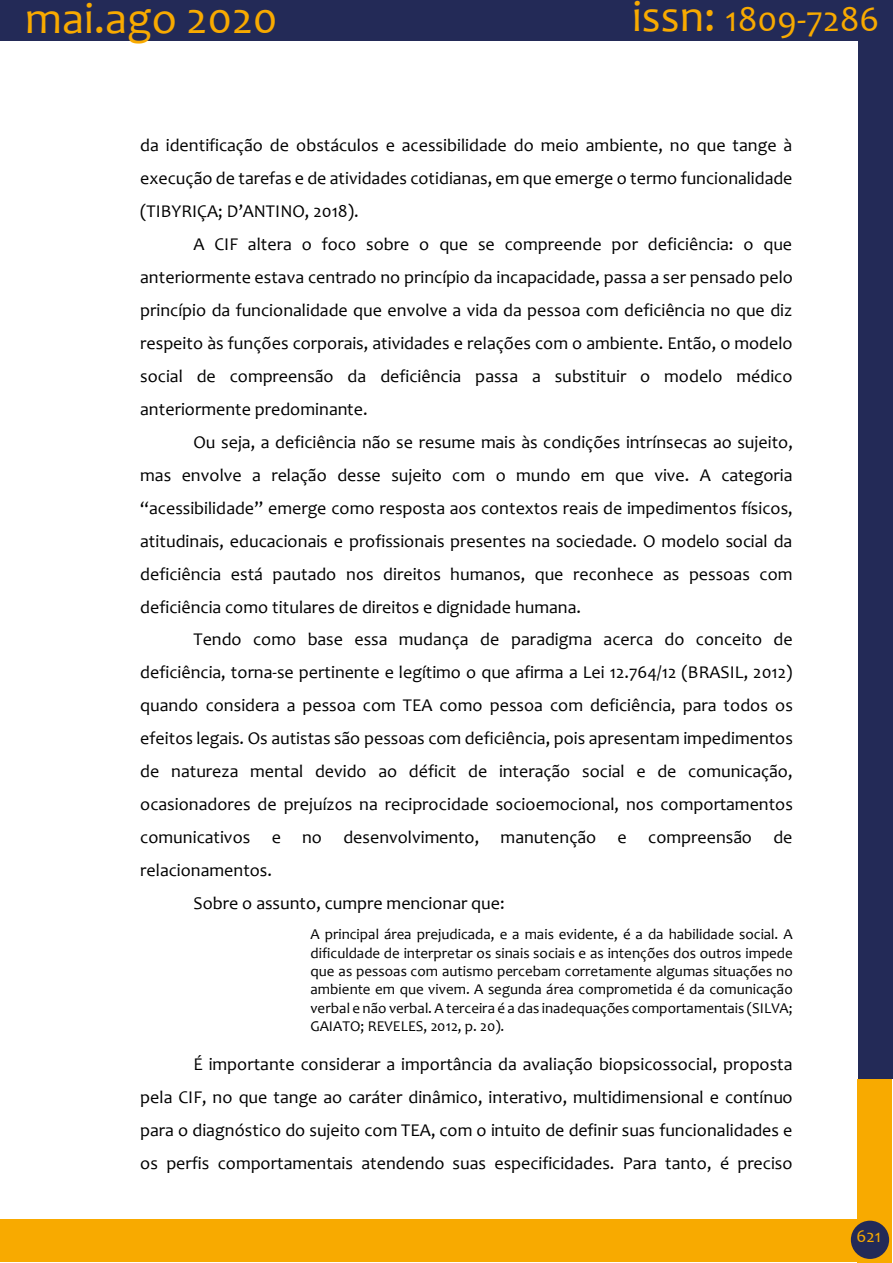
<style>
.page{position:relative;width:893px;height:1263px;background:#fff}
.page>*{position:absolute;margin:0;border:0;box-sizing:border-box;transform-origin:0 0}
.t1{font:45px "Candara";color:#f8aa00}
.t2{font:36px "Candara";color:#f8aa00}
.t3{font:18px/33px "Candara";color:#000;text-align:justify}
.t4{font:18px "Candara";color:#f8aa00}
.t5{font:15px/18.3px "Candara";letter-spacing:.005em;color:#000;text-align:justify}
.s1{font-size:45px}
</style>
<div class="page">
<div style="left:858px;top:0;width:34px;height:1079px;background:#232a57"></div>
<div style="left:0;top:0;width:890px;height:41px;background:#232a57"></div>
<div style="left:857px;top:1079px;width:34px;height:184px;background:#f8aa00"></div>
<div style="left:0;top:1219px;width:860px;height:43px;background:#f8aa00"></div>
<div style="left:851px;top:1221px;width:38px;height:38px;background:#232a57;border-radius:50%"></div>
<h1 class="t1" style="left:25px;top:-9px;width:254px">mai.ago 2020</h1>
<h2 class="t2" style="left:632px;top:-3px;width:249px"><span class="s1">issn:</span> 1809-7286</h2>
<p class="t3" style="left:140px;top:129px;width:654px">da identificação de obstáculos e acessibilidade do meio ambiente, no que tange à execução de tarefas e de atividades cotidianas, em que emerge o termo funcionalidade (TIBYRIÇA; D’ANTINO, 2018).</p>
<p class="t3" style="left:140px;top:227px;width:654px;text-indent:53px">A CIF altera o foco sobre o que se compreende por deficiência: o que anteriormente estava centrado no princípio da incapacidade, passa a ser pensado pelo princípio da funcionalidade que envolve a vida da pessoa com deficiência no que diz respeito às funções corporais, atividades e relações com o ambiente. Então, o modelo social de compreensão da deficiência passa a substituir o modelo médico anteriormente predominante.</p>
<p class="t3" style="left:140px;top:425px;width:654px;text-indent:53px">Ou seja, a deficiência não se resume mais às condições intrínsecas ao sujeito, mas envolve a relação desse sujeito com o mundo em que vive. A categoria “acessibilidade” emerge como resposta aos contextos reais de impedimentos físicos, atitudinais, educacionais e profissionais presentes na sociedade. O modelo social da deficiência está pautado nos direitos humanos, que reconhece as pessoas com deficiência como titulares de direitos e dignidade humana.</p>
<p class="t3" style="left:193px;top:623px;width:601px">Tendo como base essa mudança de paradigma acerca do conceito de</p>
<p class="t3" style="left:140px;top:656px;width:654px">deficiência, torna-se pertinente e legítimo o que afirma a Lei 12.764/12 (BRASIL, 2012)</p>
<p class="t3" style="left:140px;top:689px;width:654px">quando considera a pessoa com TEA como pessoa com deficiência, para todos os</p>
<p class="t3" style="left:140px;top:722px;width:654px">efeitos legais. Os autistas são pessoas com deficiência, pois apresentam impedimentos</p>
<p class="t3" style="left:140px;top:755px;width:654px">de natureza mental devido ao déficit de interação social e de comunicação,</p>
<p class="t3" style="left:140px;top:788px;width:654px">ocasionadores de prejuízos na reciprocidade socioemocional, nos comportamentos</p>
<p class="t3" style="left:140px;top:821px;width:654px">comunicativos e no desenvolvimento, manutenção e compreensão de</p>
<p class="t3" style="left:140px;top:853px;width:133px">relacionamentos.</p>
<p class="t3" style="left:193px;top:886px;width:313px">Sobre o assunto, cumpre mencionar que:</p>
<p class="t5" style="left:310px;top:925px;width:484px">A principal área prejudicada, e a mais evidente, é a da habilidade social. A dificuldade de interpretar os sinais sociais e as intenções dos outros impede que as pessoas com autismo percebam corretamente algumas situações no ambiente em que vivem. A segunda área comprometida é da comunicação verbal e não verbal. A terceira é a das inadequações comportamentais (SILVA; GAIATO; REVELES, 2012, p. 20).</p>
<p class="t3" style="left:140px;top:1048px;width:654px;text-indent:53px">É importante considerar a importância da avaliação biopsicossocial, proposta pela CIF, no que tange ao caráter dinâmico, interativo, multidimensional e contínuo para o diagnóstico do sujeito com TEA, com o intuito de definir suas funcionalidades e os perfis comportamentais atendendo suas especificidades. Para tanto, é preciso</p>
<p class="t4" style="left:856px;top:1224px;width:26px">621</p>
</div>
